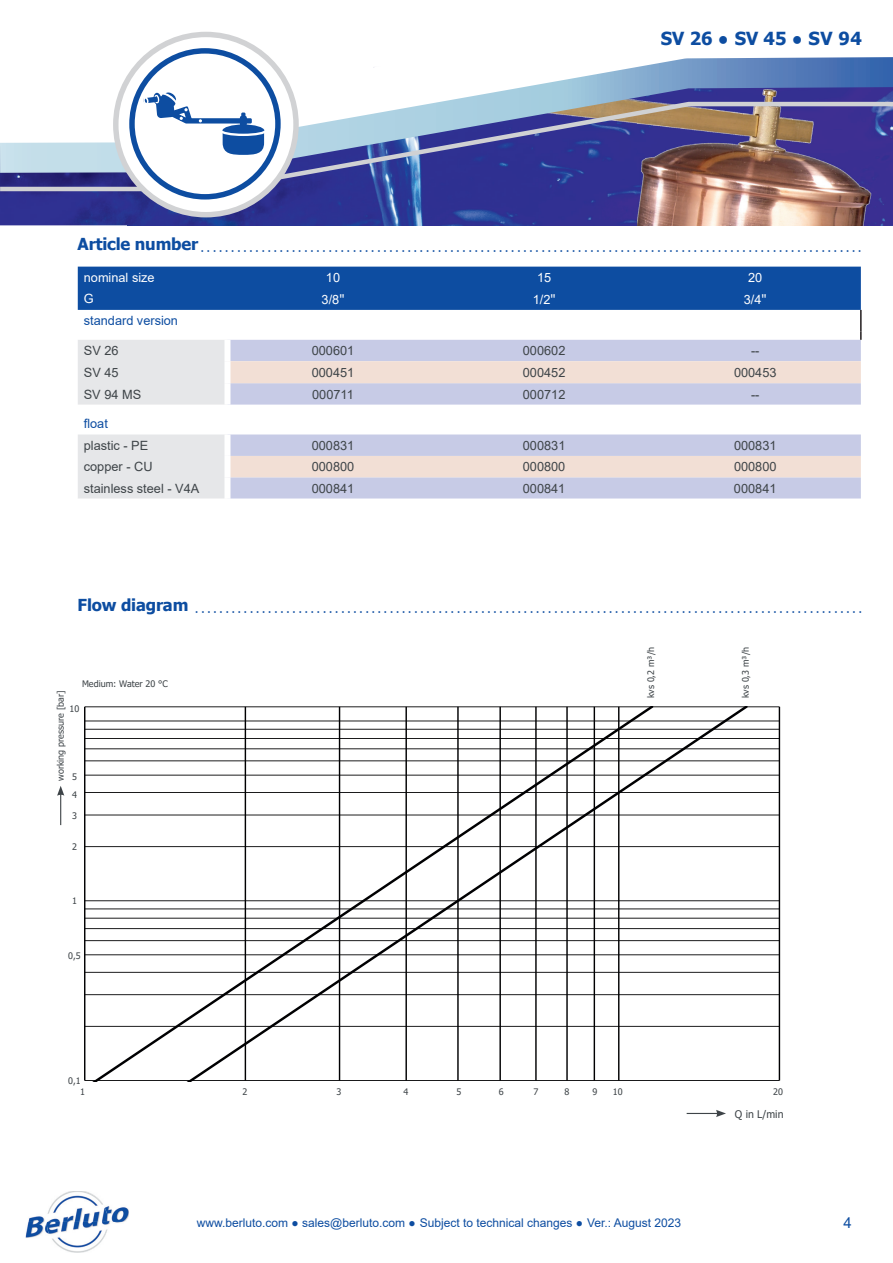
<style>
.page{position:relative;width:893px;height:1263px;background:#fff}
.page>*{position:absolute;margin:0;border:0;box-sizing:border-box;transform-origin:0 0}
.t1{font:700 18px "Tahoma";color:#0d4da1}
.t2{font:15px "Arial";color:#0d4da1}
.t3{font:12.75px "Arial";color:#3e4448}
.t4{font:12.75px "Arial";color:#fff}
.t5{font:12.75px "Arial";color:#0d4da1}
.t6{font:12px "Arial";color:#0d4da1}
.t7{font:10.5px "Tahoma";color:#3e4448}
.t8{font:9px "Tahoma";color:#3e4448}
.t9{font:700 8.7px "Tahoma";color:#0d4da1}
.s1{font-family:"Tahoma"}
.s2{font-family:"Tahoma";font-weight:700}
</style>
<div class="page">
<img style="left:0;top:193px;width:128px;height:32px">
<img style="left:128px;top:193px;width:765px;height:32px">
<svg style="left:151px;top:42px;width:742px;height:58px"></svg>
<img style="left:0;top:100px;width:893px;height:93px">
<img style="left:28px;top:1216px;width:17px;height:6px">
<img style="left:108px;top:1206px;width:21px;height:16px">
<img style="left:25px;top:1222px;width:96px;height:16px">
<img style="left:47px;top:1191px;width:61px;height:62px">
<div style="left:78px;top:267px;width:783px;height:43px;background:#0d4da1"></div>
<hr style="left:860px;top:310px;width:2px;height:21px;background:#231f20">
<svg style="left:78px;top:331px;width:784px;height:168px"></svg>
<div style="left:224px;top:340px;width:6px;height:21px;background:#fff"></div>
<div style="left:224px;top:361px;width:6px;height:22px;background:#fff"></div>
<div style="left:224px;top:383px;width:6px;height:22px;background:#fff"></div>
<div style="left:224px;top:434px;width:6px;height:22px;background:#fff"></div>
<div style="left:224px;top:456px;width:6px;height:21px;background:#fff"></div>
<div style="left:224px;top:477px;width:6px;height:22px;background:#fff"></div>
<svg style="left:116px;top:35px;width:180px;height:180px"></svg>
<svg style="left:0;top:50px;width:374px;height:105px"></svg>
<hr style="left:85px;top:1026px;width:694px;height:1px;background:#000002">
<hr style="left:85px;top:994px;width:694px;height:1px;background:#000002">
<hr style="left:85px;top:972px;width:694px;height:1px;background:#000002">
<hr style="left:85px;top:954px;width:694px;height:1px;background:#000002">
<hr style="left:85px;top:940px;width:694px;height:1px;background:#000002">
<hr style="left:85px;top:928px;width:694px;height:1px;background:#000002">
<hr style="left:85px;top:917px;width:694px;height:2px;background:#000002">
<hr style="left:85px;top:908px;width:694px;height:1px;background:#000002">
<hr style="left:85px;top:846px;width:694px;height:1px;background:#000002">
<hr style="left:85px;top:814px;width:694px;height:1px;background:#000002">
<hr style="left:85px;top:792px;width:694px;height:1px;background:#000002">
<hr style="left:85px;top:774px;width:694px;height:2px;background:#000002">
<hr style="left:85px;top:760px;width:694px;height:1px;background:#000002">
<hr style="left:85px;top:748px;width:694px;height:1px;background:#000002">
<hr style="left:85px;top:738px;width:694px;height:1px;background:#000002">
<hr style="left:85px;top:729px;width:694px;height:1px;background:#000002">
<hr style="left:85px;top:706px;width:694px;height:1px;background:#000002">
<hr style="left:85px;top:1080px;width:694px;height:1px;background:#000002">
<hr style="left:85px;top:900px;width:694px;height:1px;background:#000002">
<hr style="left:85px;top:720px;width:694px;height:1px;background:#000002">
<hr style="left:84px;top:707px;width:1px;height:373px;background:#000002">
<hr style="left:779px;top:707px;width:1px;height:373px;background:#000002">
<svg style="left:85px;top:707px;width:666px;height:374px"></svg>
<hr style="left:687px;top:1113px;width:31px;height:1px;background:#3e4448">
<svg style="left:716px;top:1110px;width:10px;height:7px"></svg>
<hr style="left:60px;top:793px;width:1px;height:32px;background:#3e4448">
<svg style="left:57px;top:786px;width:7px;height:10px"></svg>
<h1 class="t1" style="left:661px;top:26px;width:202px">SV 26 ● SV 45 ● SV 94</h1>
<p class="t9" style="left:78px;top:245px;width:785px"><sup>Article</sup> <sup>number</sup> · · · · · · · · · · · · · · · · · · · · · · · · · · · · · · · · · · · · · · · · · · · · · · · · · · · · · · · · · · · · · · · · · · · · · · · · · · · · · · · · · · · · · · · · · · · · · · · · · · · · · · · · · · · · ·</p>
<h3 class="t4" style="left:84px;top:269px;width:72px">nominal size</h3>
<h3 class="t4" style="left:326px;top:269px;width:16px">10</h3>
<h3 class="t4" style="left:537px;top:269px;width:16px">15</h3>
<h3 class="t4" style="left:748px;top:269px;width:16px">20</h3>
<h3 class="t4" style="left:84px;top:290px;width:11px">G</h3>
<h3 class="t4" style="left:322px;top:291px;width:24px">3/8<span class="s1">"</span></h3>
<h3 class="t4" style="left:533px;top:291px;width:24px">1/2<span class="s1">"</span></h3>
<h3 class="t4" style="left:744px;top:291px;width:24px">3/4<span class="s1">"</span></h3>
<h3 class="t5" style="left:84px;top:312px;width:96px">standard version</h3>
<h3 class="t3" style="left:84px;top:342px;width:36px">SV 26</h3>
<h3 class="t3" style="left:312px;top:342px;width:44px">000601</h3>
<h3 class="t3" style="left:523px;top:342px;width:44px">000602</h3>
<h3 class="t3" style="left:751px;top:342px;width:10px">--</h3>
<h3 class="t3" style="left:84px;top:364px;width:36px">SV 45</h3>
<h3 class="t3" style="left:312px;top:364px;width:44px">000451</h3>
<h3 class="t3" style="left:523px;top:364px;width:44px">000452</h3>
<h3 class="t3" style="left:734px;top:364px;width:44px">000453</h3>
<h3 class="t3" style="left:84px;top:385px;width:59px">SV 94 MS</h3>
<h3 class="t3" style="left:312px;top:385px;width:43px">000711</h3>
<h3 class="t3" style="left:523px;top:385px;width:44px">000712</h3>
<h3 class="t3" style="left:751px;top:385px;width:10px">--</h3>
<h3 class="t5" style="left:84px;top:415px;width:26px">float</h3>
<h3 class="t3" style="left:84px;top:436px;width:66px">plastic - PE</h3>
<h3 class="t3" style="left:312px;top:436px;width:44px">000831</h3>
<h3 class="t3" style="left:523px;top:436px;width:44px">000831</h3>
<h3 class="t3" style="left:734px;top:436px;width:44px">000831</h3>
<h3 class="t3" style="left:84px;top:458px;width:70px">copper - CU</h3>
<h3 class="t3" style="left:312px;top:458px;width:44px">000800</h3>
<h3 class="t3" style="left:523px;top:458px;width:44px">000800</h3>
<h3 class="t3" style="left:734px;top:458px;width:44px">000800</h3>
<h3 class="t3" style="left:84px;top:479px;width:117px">stainless steel - V4A</h3>
<h3 class="t3" style="left:312px;top:479px;width:44px">000841</h3>
<h3 class="t3" style="left:523px;top:479px;width:44px">000841</h3>
<h3 class="t3" style="left:734px;top:479px;width:44px">000841</h3>
<p class="t9" style="left:78px;top:606px;width:786px"><sup>Flow</sup> <sup>diagram</sup> · · · · · · · · · · · · · · · · · · · · · · · · · · · · · · · · · · · · · · · · · · · · · · · · · · · · · · · · · · · · · · · · · · · · · · · · · · · · · · · · · · · · · · · · · · · · · · · · · · · · · · · · · · · · · ·</p>
<p class="t8" style="left:82px;top:678px;width:87px">Medium: Water 20 °C</p>
<p class="t8" style="left:55px;top:781px;width:92px;rotate:-90deg">working pressure [bar]</p>
<p class="t8" style="left:70px;top:703px;width:11px">10</p>
<p class="t8" style="left:72px;top:770px;width:6px">5</p>
<p class="t8" style="left:72px;top:789px;width:6px">4</p>
<p class="t8" style="left:72px;top:810px;width:6px">3</p>
<p class="t8" style="left:72px;top:840px;width:6px">2</p>
<p class="t8" style="left:72px;top:894px;width:6px">1</p>
<p class="t8" style="left:68px;top:949px;width:14px">0,5</p>
<p class="t8" style="left:68px;top:1074px;width:14px">0,1</p>
<p class="t8" style="left:645px;top:698px;width:53px;rotate:-90deg">kvs 0,2 m³/h</p>
<p class="t8" style="left:739px;top:698px;width:53px;rotate:-90deg">kvs 0,3 m³/h</p>
<p class="t8" style="left:80px;top:1085px;width:6px">1</p>
<p class="t8" style="left:243px;top:1085px;width:6px">2</p>
<p class="t8" style="left:337px;top:1085px;width:6px">3</p>
<p class="t8" style="left:404px;top:1085px;width:6px">4</p>
<p class="t8" style="left:456px;top:1085px;width:6px">5</p>
<p class="t8" style="left:499px;top:1085px;width:6px">6</p>
<p class="t8" style="left:534px;top:1085px;width:6px">7</p>
<p class="t8" style="left:564px;top:1085px;width:6px">8</p>
<p class="t8" style="left:592px;top:1085px;width:6px">9</p>
<p class="t8" style="left:613px;top:1085px;width:11px">10</p>
<p class="t8" style="left:773px;top:1085px;width:11px">20</p>
<p class="t7" style="left:735px;top:1107px;width:50px">Q in L/min</p>
<h3 class="t6" style="left:197px;top:1214px;width:486px">www.berluto.com <span class="s2">●</span> sales@berluto.com <span class="s2">●</span> Subject to technical changes <span class="s2">●</span> Ver.: August 2023</h3>
<h2 class="t2" style="left:843px;top:1212px;width:10px">4</h2>
</div>
